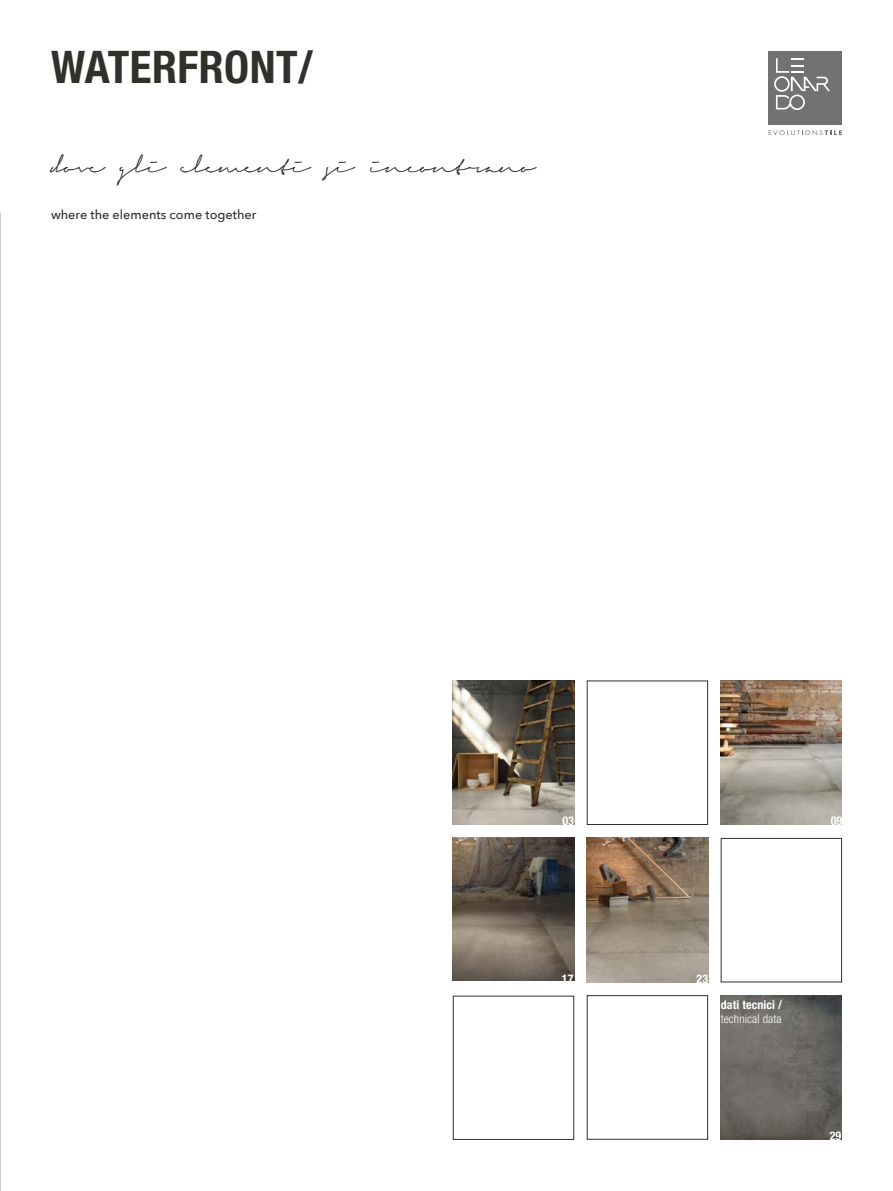
<style>
.page{position:relative;width:893px;height:1191px;background:#fff}
.page>*{position:absolute;margin:0;border:0;box-sizing:border-box;transform-origin:0 0}
.t1{font:700 condensed 45px "Helvetica Neue LT Std";letter-spacing:.01em;color:#31312b}
.t2{font:18px "Signerica Fat";color:#31312b}
.t3{font:500 12.75px "Avenir Next";color:#31312b}
.t4{font:700 condensed 12px "Helvetica Neue LT Std";letter-spacing:.01em;color:#fff}
.t5{font:300 condensed 12px "Helvetica Neue LT Std";letter-spacing:.01em;color:#fff}
</style>
<div class="page">
<img style="left:721px;top:995px;width:120px;height:144px">
<div style="left:587px;top:995px;width:121px;height:144px;border:1px solid #31312b"></div>
<img style="left:587px;top:838px;width:121px;height:144px">
<div style="left:721px;top:838px;width:121px;height:144px;border:1px solid #31312b"></div>
<img style="left:453px;top:680px;width:121px;height:145px">
<img style="left:721px;top:680px;width:121px;height:145px">
<img style="left:453px;top:838px;width:121px;height:143px">
<svg style="left:769px;top:130px;width:73px;height:5px"></svg>
<div style="left:769px;top:51px;width:73px;height:73px;background:#727272"></div>
<svg style="left:774px;top:58px;width:56px;height:52px"></svg>
<div style="left:587px;top:680px;width:121px;height:145px;border:1px solid #31312b"></div>
<div style="left:453px;top:995px;width:121px;height:144px;border:1px solid #31312b"></div>
<h1 class="t1" style="left:51px;top:40px;width:263px">WATERFRONT/</h1>
<h2 class="t2" style="left:51px;top:155px;width:485px">dove gli elementi si incontrano</h2>
<p class="t3" style="left:51px;top:203px;width:207px">where the elements come together</p>
<p class="t4" style="left:562px;top:814px;width:13px">03</p>
<p class="t4" style="left:562px;top:971px;width:13px">17</p>
<p class="t4" style="left:831px;top:814px;width:13px">09</p>
<p class="t4" style="left:697px;top:971px;width:13px">23</p>
<p class="t4" style="left:721px;top:997px;width:63px">dati tecnici /</p>
<p class="t5" style="left:721px;top:1011px;width:62px">technical data</p>
<p class="t4" style="left:830px;top:1128px;width:13px">29</p>
</div>
